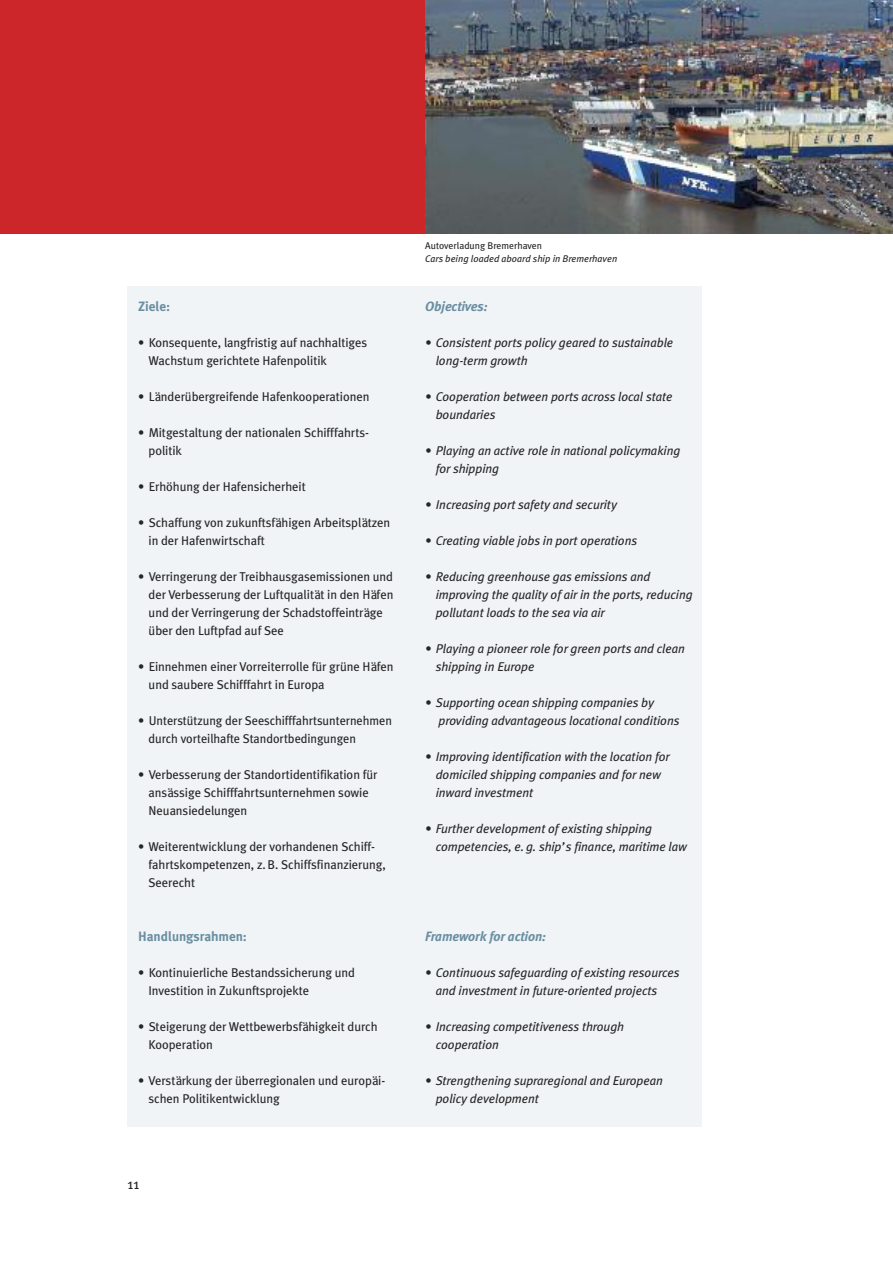
<style>
.page{position:relative;width:893px;height:1263px;background:#fff}
.page>*{position:absolute;margin:0;border:0;box-sizing:border-box;transform-origin:0 0}
.t1{font:14.25px "Meta Plus";color:#272627}
.t2{font:italic 700 13.5px "Meta";letter-spacing:-.005em;color:#6a8ea2}
.t3{font:700 13.5px "Meta Plus";letter-spacing:-.005em;color:#6a8ea2}
.t4{font:12.75px/18px "Meta Plus";letter-spacing:-.005em;color:#272627}
.t5{font:italic 12.75px/18px "Meta Plus";letter-spacing:-.005em;color:#272627}
.t6{font:italic 9.75px "Meta Plus";color:#272627}
.t7{font:9.75px "Meta Plus";color:#272627}
</style>
<div class="page">
<div style="left:0;top:0;width:425px;height:234px;background:#cc262b"></div>
<img style="left:425px;top:0;width:468px;height:234px">
<div style="left:128px;top:287px;width:574px;height:840px;background:#f0f4f6"></div>
<p class="t3" style="left:138px;top:298px;width:34px">Ziele:</p>
<p class="t4" style="left:149px;top:333px;width:220px;text-indent:-10px">• Konsequente, langfristig auf nachhaltiges<br>Wachstum gerichtete Hafenpolitik</p>
<p class="t4" style="left:138px;top:387px;width:233px">• Länderübergreifende Hafenkooperationen</p>
<p class="t4" style="left:149px;top:423px;width:222px;text-indent:-10px">• Mitgestaltung der nationalen Schifffahrts&shy;politik</p>
<p class="t4" style="left:138px;top:477px;width:169px">• Erhöhung der Hafensicherheit</p>
<p class="t4" style="left:149px;top:513px;width:243px;text-indent:-10px">• Schaffung von zukunftsfähigen Arbeitsplätzen in der Hafenwirtschaft</p>
<p class="t4" style="left:149px;top:567px;width:246px;text-indent:-10px">• Verringerung der Treibhausgasemissionen und der Verbesserung der Luftqualität in den Häfen und der Verringerung der Schadstoffeinträge über den Luftpfad auf See</p>
<p class="t4" style="left:149px;top:657px;width:247px;text-indent:-10px">• Einnehmen einer Vorreiterrolle für grüne Häfen und saubere Schifffahrt in Europa</p>
<p class="t4" style="left:149px;top:711px;width:245px;text-indent:-10px">• Unterstützung der Seeschifffahrtsunternehmen durch vorteilhafte Standortbedingungen</p>
<p class="t4" style="left:149px;top:765px;width:230px;text-indent:-10px">• Verbesserung der Standortidentifikation für ansässige Schifffahrtsunternehmen sowie<br>Neuansiedelungen</p>
<p class="t4" style="left:149px;top:837px;width:239px;text-indent:-10px">• Weiterentwicklung der vorhandenen Schiff&shy;fahrtskompetenzen, z.B. Schiffsfinanzierung,<br>Seerecht</p>
<p class="t3" style="left:138px;top:928px;width:110px">Handlungsrahmen:</p>
<p class="t4" style="left:149px;top:963px;width:208px;text-indent:-10px">• Kontinuierliche Bestandssicherung und<br>Investition in Zukunftsprojekte</p>
<p class="t4" style="left:149px;top:1017px;width:231px;text-indent:-10px">• Steigerung der Wettbewerbsfähigkeit durch<br>Kooperation</p>
<p class="t4" style="left:149px;top:1071px;width:238px;text-indent:-10px">• Verstärkung der überregionalen und europäi&shy;schen Politikentwicklung</p>
<p class="t1" style="left:128px;top:1176px;width:13px">11</p>
<p class="t7" style="left:425px;top:240px;width:118px">Autoverladung Bremerhaven</p>
<p class="t6" style="left:425px;top:253px;width:194px">Cars being loaded aboard ship in Bremerhaven</p>
<p class="t2" style="left:425px;top:301px;width:64px">Objectives:</p>
<p class="t5" style="left:436px;top:333px;width:239px;text-indent:-10px">• Consistent ports policy geared to sustainable long-term growth</p>
<p class="t5" style="left:436px;top:387px;width:238px;text-indent:-10px">• Cooperation between ports across local state boundaries</p>
<p class="t5" style="left:436px;top:441px;width:246px;text-indent:-10px">• Playing an active role in national policymaking for shipping</p>
<p class="t5" style="left:425px;top:495px;width:193px">• Increasing port safety and security</p>
<p class="t5" style="left:425px;top:531px;width:213px">• Creating viable jobs in port operations</p>
<p class="t5" style="left:436px;top:567px;width:259px;text-indent:-10px">• Reducing greenhouse gas emissions and improving the quality of air in the ports, reducing pollutant loads to the sea via air</p>
<p class="t5" style="left:436px;top:639px;width:251px;text-indent:-10px">• Playing a pioneer role for green ports and clean shipping in Europe</p>
<p class="t5" style="left:438px;top:693px;width:242px;text-indent:-13px">• Supporting ocean shipping companies by providing advantageous locational conditions</p>
<p class="t5" style="left:436px;top:747px;width:236px;text-indent:-10px">• Improving identification with the location for domiciled shipping companies and for new inward investment</p>
<p class="t5" style="left:436px;top:819px;width:253px;text-indent:-10px">• Further development of existing shipping competencies, e. g. ship’s finance, maritime law</p>
<p class="t2" style="left:425px;top:931px;width:122px">Framework for action:</p>
<p class="t5" style="left:436px;top:963px;width:245px;text-indent:-10px">• Continuous safeguarding of existing resources and investment in future-oriented projects</p>
<p class="t5" style="left:436px;top:1017px;width:190px;text-indent:-10px">• Increasing competitiveness through cooperation</p>
<p class="t5" style="left:436px;top:1071px;width:229px;text-indent:-10px">• Strengthening supraregional and European policy development</p>
</div>
